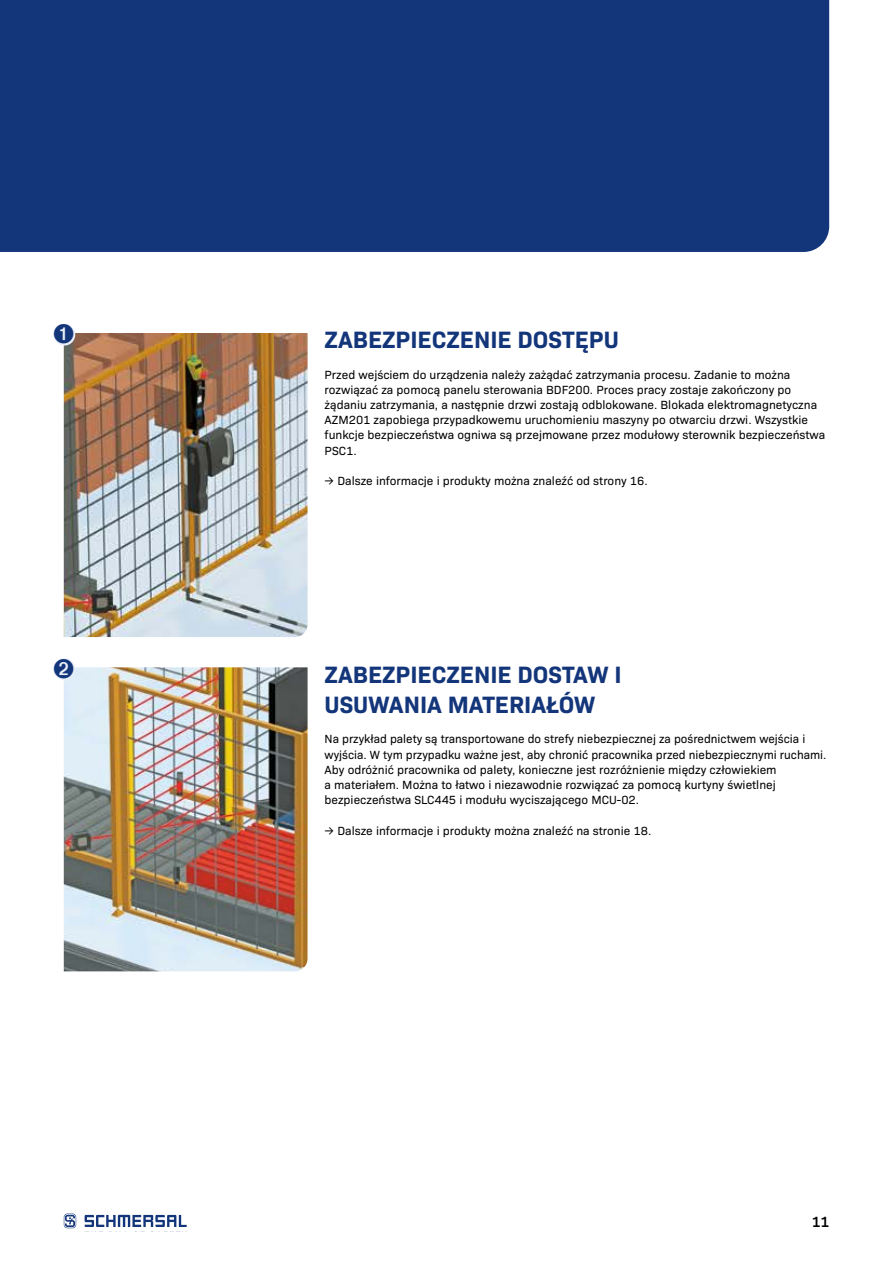
<style>
.page{position:relative;width:893px;height:1263px;background:#fff}
.page>*{position:absolute;margin:0;border:0;box-sizing:border-box;transform-origin:0 0}
.t1{font:700 24px/30.5px "Bio Sans";color:#13357a}
.t2{font:600 15px "Bio Sans";color:#000}
.t3{font:12px/15.1px "Bio Sans";color:#000}
</style>
<div class="page">
<div style="left:0;top:0;width:829px;height:252px;background:#13357a"></div>
<img style="left:64px;top:333px;width:244px;height:304px">
<img style="left:64px;top:667px;width:244px;height:304px">
<svg style="left:85px;top:1215px;width:102px;height:12px"></svg>
<svg style="left:64px;top:1213px;width:12px;height:15px"></svg>
<svg style="left:53px;top:324px;width:22px;height:22px"></svg>
<div style="left:53px;top:658px;width:22px;height:22px;background:#e9eef9;border-radius:50%"></div>
<svg style="left:54px;top:324px;width:19px;height:20px"></svg>
<svg style="left:54px;top:658px;width:19px;height:20px"></svg>
<h1 class="t1" style="left:325px;top:323px;width:296px">ZABEZPIECZENIE DOSTĘPU</h1>
<p class="t3" style="left:325px;top:366px;width:502px">Przed wejściem do urządzenia należy zażądać zatrzymania procesu. Zadanie to można rozwiązać za pomocą panelu sterowania BDF200. Proces pracy zostaje zakończony po żądaniu zatrzymania, a następnie drzwi zostają odblokowane. Blokada elektromagnetyczna AZM201 zapobiega przypadkowemu uruchomieniu maszyny po otwarciu drzwi. Wszystkie funkcje bezpieczeństwa ogniwa są przejmowane przez modułowy sterownik bezpieczeństwa PSC1.</p>
<p class="t3" style="left:325px;top:472px;width:325px">→ Dalsze informacje i produkty można znaleźć od strony 16.</p>
<h1 class="t1" style="left:325px;top:657px;width:299px">ZABEZPIECZENIE DOSTAW I<br>USUWANIA MATERIAŁÓW</h1>
<p class="t3" style="left:325px;top:731px;width:503px">Na przykład palety są transportowane do strefy niebezpiecznej za pośrednictwem wejścia i wyjścia. W tym przypadku ważne jest, aby chronić pracownika przed niebezpiecznymi ruchami.<br>Aby odróżnić pracownika od palety, konieczne jest rozróżnienie między człowiekiem<br>a materiałem. Można to łatwo i niezawodnie rozwiązać za pomocą kurtyny świetlnej bezpieczeństwa SLC445 i modułu wyciszającego MCU-02.</p>
<p class="t3" style="left:325px;top:822px;width:328px">→ Dalsze informacje i produkty można znaleźć na stronie 18.</p>
<p class="t2" style="left:812px;top:1210px;width:19px">11</p>
</div>
